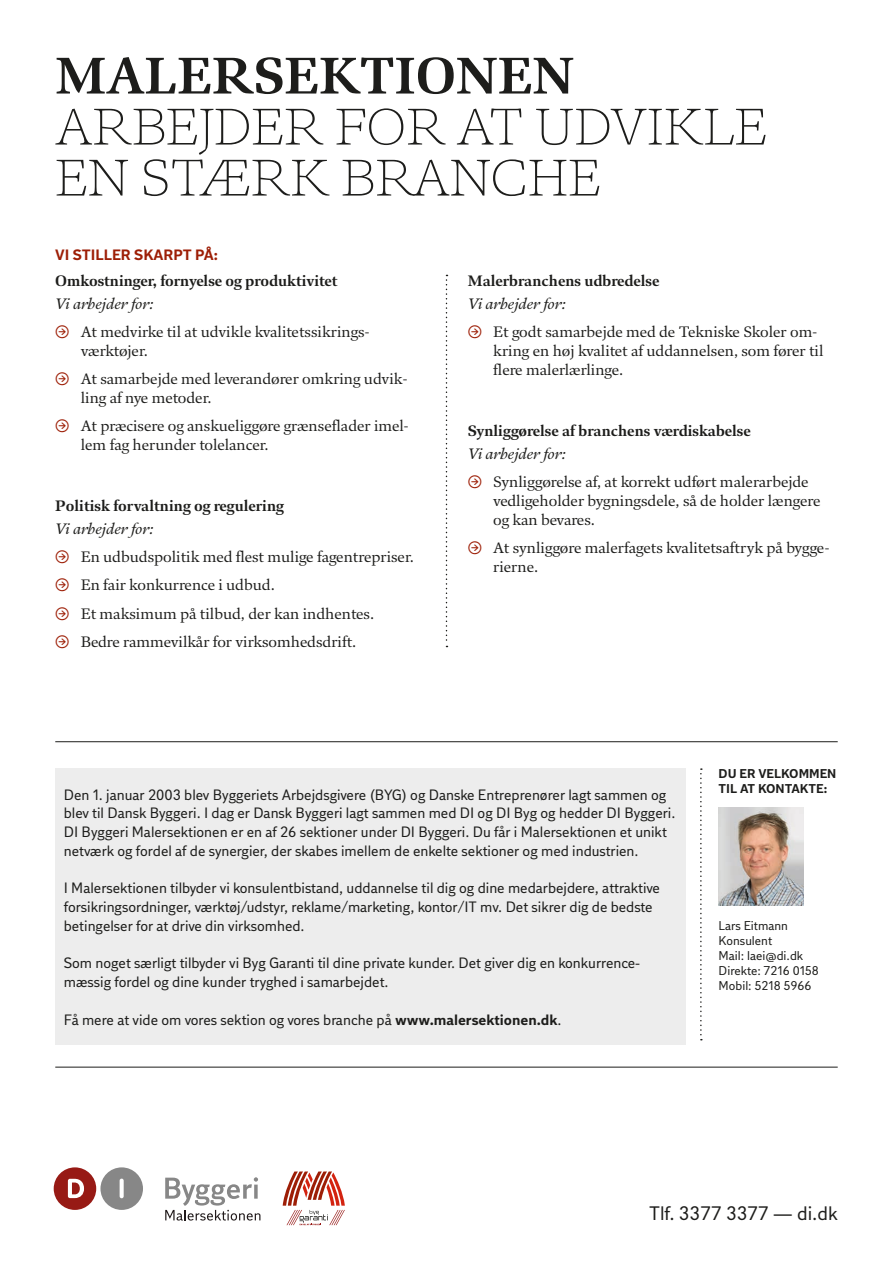
<style>
.page{position:relative;width:893px;height:1263px;background:#fff}
.page>*{position:absolute;margin:0;border:0;box-sizing:border-box;transform-origin:0 0}
.t1{font:300 51px/51px "DI Serif";color:#1d1d1b}
.t2{font:700 51px "DI Serif";color:#1d1d1b}
.t3{font:19.5px "DI Sans";color:#1d1d1b}
.t4{font:15px/18.8px "DI Sans";color:#1d1d1b}
.t5{font:15px/28.2px "DI Serif";color:#1d1d1b}
.t6{font:700 15px "DI Serif";color:#1d1d1b}
.t7{font:700 15px "DI Sans";color:#9d1e06}
.t8{font:12.75px/15px "DI Sans";color:#1d1d1b}
.t9{font:700 12.75px/15px "DI Sans";color:#1d1d1b}
.s1{font-style:italic}
.s2{font-family:"DI Stuff";color:#9d1e06}
.s3{font-weight:700}
</style>
<div class="page">
<hr style="left:55px;top:1067px;width:783px;height:1px;background:#1d1d1b">
<svg style="left:446px;top:275px;width:1px;height:372px"></svg>
<hr style="left:55px;top:741px;width:783px;height:1px;background:#1d1d1b">
<svg style="left:700px;top:768px;width:2px;height:272px"></svg>
<div style="left:55px;top:768px;width:631px;height:277px;background:#ededed"></div>
<img style="left:719px;top:807px;width:85px;height:98px">
<div style="left:54px;top:1167px;width:42px;height:43px;background:#971a15;border-radius:50%"></div>
<div style="left:100px;top:1167px;width:43px;height:43px;background:#878787;border-radius:50%"></div>
<svg style="left:120px;top:1178px;width:4px;height:20px"></svg>
<svg style="left:68px;top:1179px;width:16px;height:19px"></svg>
<svg style="left:165px;top:1177px;width:95px;height:43px"></svg>
<svg style="left:283px;top:1171px;width:62px;height:54px"></svg>
<h1 class="t2" style="left:55px;top:43px;width:520px">MALERSEKTIONEN</h1>
<h1 class="t1" style="left:55px;top:100px;width:713px">ARBEJDER FOR AT UDVIKLE<br>EN STÆRK BRANCHE</h1>
<p class="t7" style="left:55px;top:245px;width:164px">VI STILLER SKARPT PÅ:</p>
<p class="t6" style="left:55px;top:271px;width:284px">Omkostninger, fornyelse og produktivitet</p>
<p class="t5" style="left:55px;top:289px;width:315px"><span class="s1">Vi arbejder for:<br></span><span class="s2">&gt;</span> At medvirke til at udvikle kvalitetssikrings-</p>
<p class="t5" style="left:55px;top:336px;width:354px;text-indent:26px">værktøjer.<br><span class="s2">&gt;</span> At samarbejde med leverandører omkring udvik-</p>
<p class="t5" style="left:55px;top:383px;width:355px;text-indent:26px">ling af nye metoder.<br><span class="s2">&gt;</span> At præcisere og anskueliggøre grænseflader imel-</p>
<p class="t5" style="left:81px;top:430px;width:190px">lem fag herunder tolelancer.</p>
<p class="t6" style="left:55px;top:496px;width:230px">Politisk forvaltning og regulering</p>
<p class="t5" style="left:55px;top:515px;width:360px"><span class="s1">Vi arbejder for:<br></span><span class="s2">&gt;</span> En udbudspolitik med flest mulige fagentrepriser. <span class="s2">&gt;</span> En fair konkurrence i udbud.<br><span class="s2">&gt;</span> Et maksimum på tilbud, der kan indhentes.<br><span class="s2">&gt;</span> Bedre rammevilkår for virksomhedsdrift.</p>
<p class="t6" style="left:468px;top:271px;width:193px">Malerbranchens udbredelse</p>
<p class="t5" style="left:468px;top:290px;width:351px"><span class="s1">Vi arbejder for:<br></span><span class="s2">&gt;</span> Et godt samarbejde med de Tekniske Skoler om-</p>
<p class="t5" style="left:493px;top:341px;width:332px;line-height:18.8px">kring en høj kvalitet af uddannelsen, som fører til flere malerlærlinge.</p>
<p class="t6" style="left:468px;top:421px;width:285px">Synliggørelse af branchens værdiskabelse</p>
<p class="t5" style="left:468px;top:440px;width:342px"><span class="s1">Vi arbejder for:<br></span><span class="s2">&gt;</span> Synliggørelse af, at korrekt udført malerarbejde</p>
<p class="t5" style="left:493px;top:491px;width:329px;line-height:18.8px">vedligeholder bygningsdele, så de holder længere og kan bevares.</p>
<p class="t5" style="left:493px;top:538px;width:338px;line-height:18.8px;text-indent:-26px"><span class="s2">&gt;</span> At synliggøre malerfagets kvalitetsaftryk på bygge&shy;rierne.</p>
<p class="t4" style="left:64px;top:785px;width:613px">Den 1. januar 2003 blev Byggeriets Arbejdsgivere (BYG) og Danske Entreprenører lagt sammen og blev til Dansk Byggeri. I dag er Dansk Byggeri lagt sammen med DI og DI Byg og hedder DI Byggeri.<br>DI Byggeri Malersektionen er en af 26 sektioner under DI Byggeri. Du får i Malersektionen et unikt netværk og fordel af de synergier, der skabes imellem de enkelte sektioner og med industrien.</p>
<p class="t4" style="left:64px;top:879px;width:598px">I Malersektionen tilbyder vi konsulentbistand, uddannelse til dig og dine medarbejdere, attraktive forsikringsordninger, værktøj/udstyr, reklame/marketing, kontor/IT mv. Det sikrer dig de bedste betingelser for at drive din virksomhed.</p>
<p class="t4" style="left:64px;top:954px;width:578px">Som noget særligt tilbyder vi Byg Garanti til dine private kunder. Det giver dig en konkurrence&shy;mæssig fordel og dine kunder tryghed i samarbejdet.</p>
<p class="t4" style="left:64px;top:1010px;width:499px">Få mere at vide om vores sektion og vores branche på <span class="s3">www.malersektionen.dk</span>.</p>
<p class="t9" style="left:719px;top:766px;width:119px">DU ER VELKOMMEN<br>TIL AT KONTAKTE:</p>
<p class="t8" style="left:719px;top:917px;width:102px">Lars Eitmann<br>Konsulent<br>Mail: laei@di.dk<br>Direkte: 7216 0158<br>Mobil: 5218 5966</p>
<h2 class="t3" style="left:649px;top:1201px;width:190px">Tlf. 3377 3377 — di.dk</h2>
</div>
